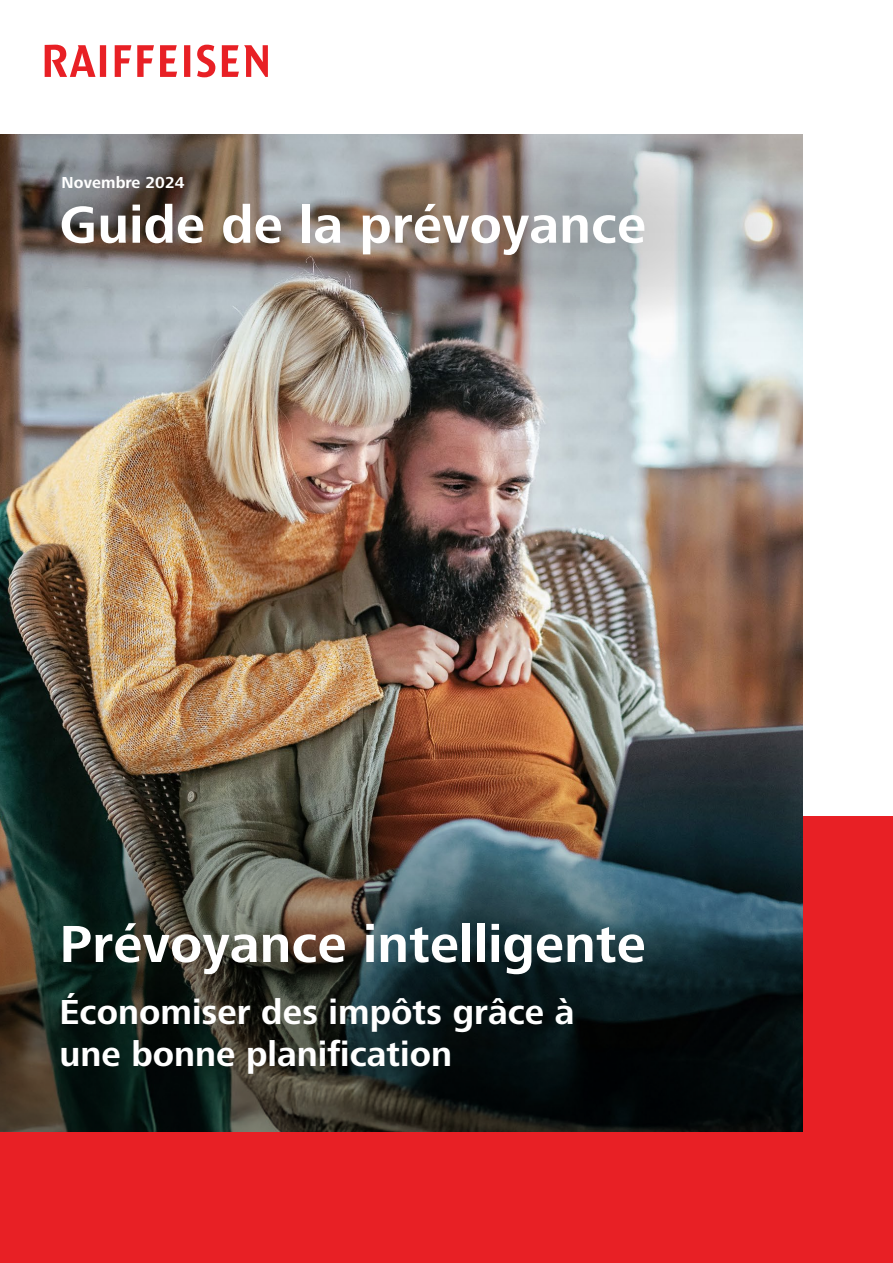
<style>
.page{position:relative;width:893px;height:1263px;background:#fff}
.page>*{position:absolute;margin:0;border:0;box-sizing:border-box;transform-origin:0 0}
.t1{font:700 54px "Frutiger Next LTW1 G";letter-spacing:.005em;color:#fff}
.t2{font:700 36px/42px "Frutiger Next LTW1 G";color:#fff}
.t3{font:700 16.5px "Frutiger Next LTW1 G";letter-spacing:.005em;color:#fff}
</style>
<div class="page">
<div style="left:0;top:816px;width:893px;height:447px;background:#e82025"></div>
<svg style="left:45px;top:45px;width:223px;height:32px"></svg>
<img style="left:0;top:427px;width:802px;height:293px">
<img style="left:0;top:134px;width:802px;height:293px">
<img style="left:0;top:720px;width:802px;height:411px">
<svg style="left:371px;top:140px;width:415px;height:188px;background:#a19e9c"></svg>
<p class="t3" style="left:62px;top:173px;width:124px">Novembre 2024</p>
<h1 class="t1" style="left:60px;top:194px;width:588px">Guide de la prévoyance</h1>
<h1 class="t1" style="left:60px;top:913px;width:588px">Prévoyance intelligente</h1>
<p class="t2" style="left:60px;top:992px;width:516px">Économiser des impôts grâce à une bonne planification</p>
</div>
